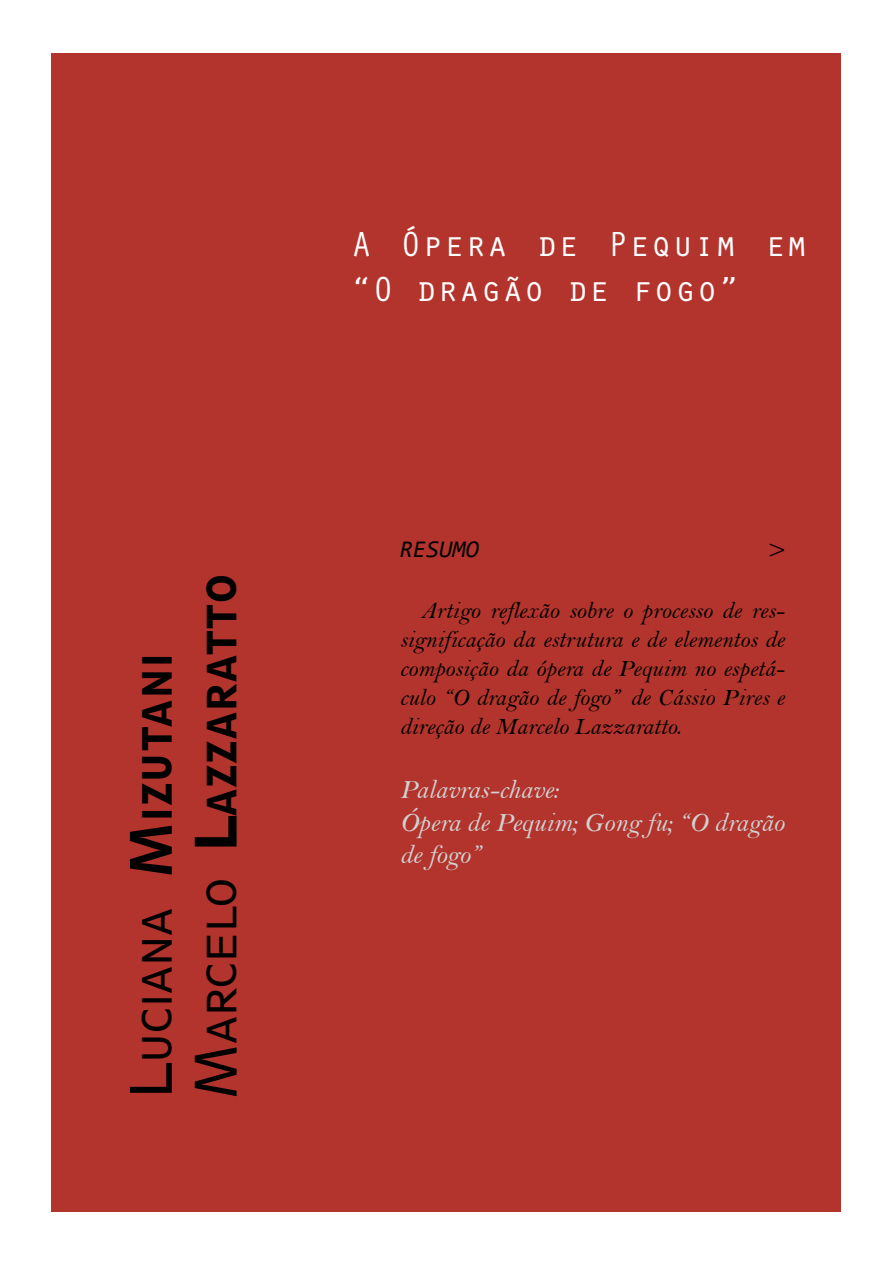
<style>
.page{position:relative;width:893px;height:1263px;background:#fff}
.page>*{position:absolute;margin:0;border:0;box-sizing:border-box;transform-origin:0 0}
.t1{font:800 condensed 37.8px/64.8px "Geometric 212 BT";color:#000}
.t2{font:36px/45px "Orator Std";color:#fff}
.t3{font:27px/32.4px "Bell MT Italic";color:#d0d1d2}
.t4{font:27px "Bell MT Italic";color:#000}
.t5{font:24px/28.8px "Bell MT Italic";color:#000;text-align:justify}
.t6{font:italic 24px "Consolas";color:#000}
.s1{font-weight:400;font-size:54px}
.s2{font-weight:400}
.s3{font-size:54px}
</style>
<div class="page">
<div style="left:52px;top:53px;width:789px;height:1158px;background:#b3342c"></div>
<h1 class="t1" style="left:125px;top:1099px;width:527px;rotate:-90deg"><span class="s1">L</span><span class="s2">uciana</span> <span class="s3">M</span>izutani<br><span class="s1">M</span><span class="s2">arcelo</span> <span class="s3">L</span>azzaratto</h1>
<h2 class="t2" style="left:351px;top:220px;width:459px">A Ópera de Pequim em “O dragão de fogo”</h2>
<p class="t6" style="left:400px;top:533px;width:81px">RESUMO</p>
<p class="t4" style="left:766px;top:532px;width:20px">&gt;</p>
<p class="t5" style="left:400px;top:596px;width:387px;text-indent:21px">Artigo reflexão sobre o processo de res&shy;significação da estrutura e de elementos de composição da ópera de Pequim no espetá&shy;culo “O dragão de fogo” de Cássio Pires e direção de Marcelo Lazzaratto.</p>
<p class="t3" style="left:400px;top:773px;width:386px">Palavras-chave:<br>Ópera de Pequim; Gong fu; “O dragão de fogo”</p>
</div>
